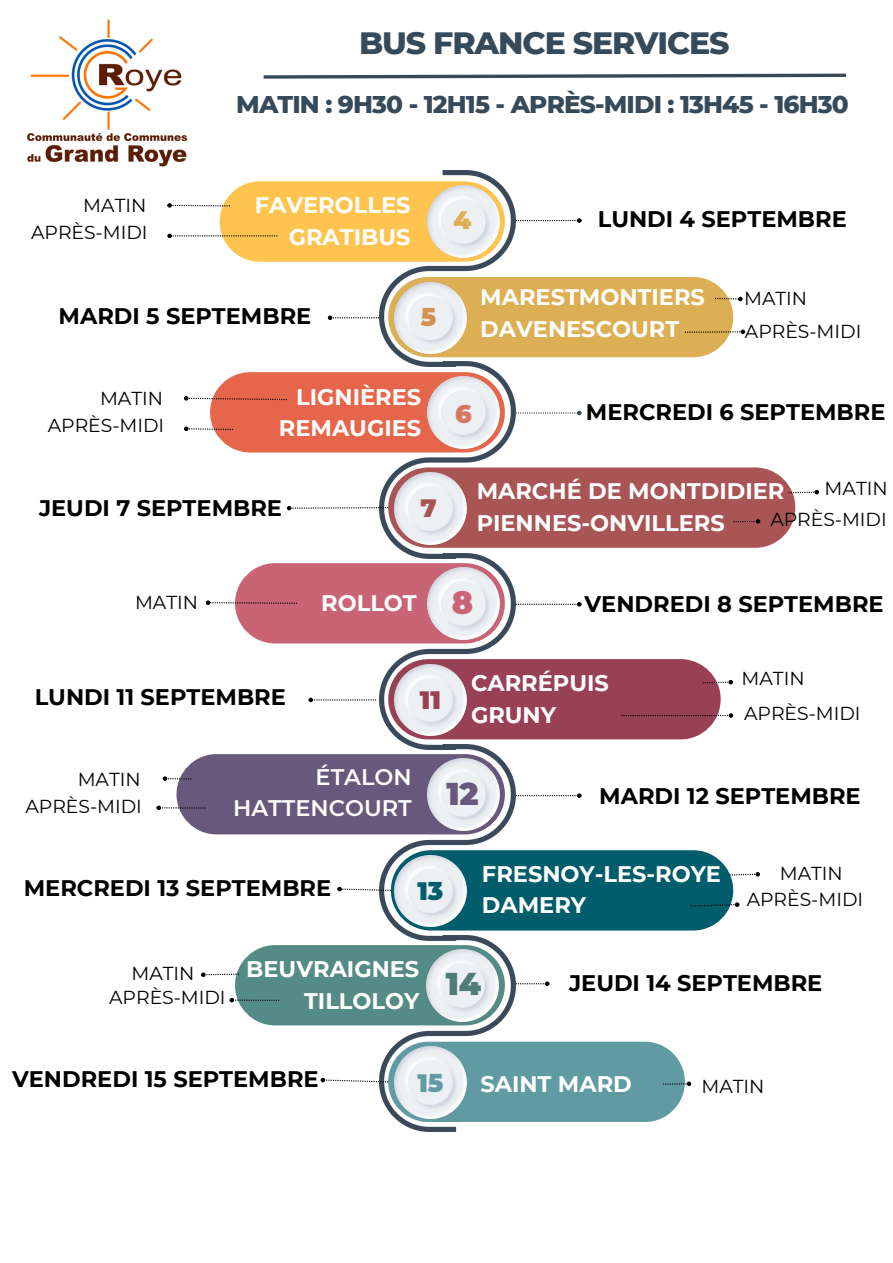
<style>
.page{position:relative;width:893px;height:1263px;background:#fff}
.page>*{position:absolute;margin:0;border:0;box-sizing:border-box;transform-origin:0 0}
.t1{font:800 31.5px "Montserrat";letter-spacing:-.035em;color:#364a5a}
.t2{font:900 31.5px "Montserrat";color:#68597c}
.t3{font:900 31.5px "Montserrat";color:#517b77}
.t4{font:900 31.5px "Montserrat";color:#c96477}
.t5{font:900 25.12px "Montserrat";color:#994154}
.t6{font:900 25.12px "Montserrat";color:#015c6b}
.t7{font:900 25.12px "Montserrat";color:#609ba4}
.t8{font:900 25.12px "Montserrat";color:#ddaf54}
.t9{font:900 25.12px "Montserrat";color:#d67663}
.t10{font:900 25.12px "Montserrat";color:#d69152}
.t11{font:900 25.12px "Montserrat";color:#a55}
.t12{font:800 24.75px "Montserrat";letter-spacing:-.035em;color:#364a5a}
.t13{font:700 22.5px "Montserrat";color:#000}
.t14{font:700 22.5px "Montserrat";color:#fff}
.t15{font:600 22.5px "Montserrat";color:#fff}
.t16{font:18.75px "Montserrat";color:#000}
</style>
<div class="page">
<img style="left:379px;top:941px;width:137px;height:191px">
<img style="left:379px;top:170px;width:137px;height:192px">
<img style="left:379px;top:362px;width:137px;height:191px">
<img style="left:379px;top:553px;width:137px;height:191px">
<img style="left:379px;top:744px;width:137px;height:197px">
<div style="left:220px;top:181px;width:285px;height:81px;background:#ffc44f;border-radius:40px"></div>
<img style="left:428px;top:186px;width:71px;height:71px">
<div style="left:210px;top:372px;width:295px;height:80px;background:#e6664c;border-radius:40px"></div>
<div style="left:235px;top:563px;width:270px;height:80px;background:#c96477;border-radius:40px"></div>
<div style="left:176px;top:754px;width:329px;height:80px;background:#68597c;border-radius:40px"></div>
<div style="left:235px;top:945px;width:270px;height:80px;background:#558b86;border-radius:40px"></div>
<div style="left:388px;top:277px;width:345px;height:80px;background:#ddaf54;border-radius:40px"></div>
<svg style="left:328px;top:315px;width:51px;height:5px"></svg>
<img style="left:395px;top:282px;width:71px;height:71px">
<img style="left:428px;top:377px;width:71px;height:71px">
<img style="left:428px;top:568px;width:71px;height:71px">
<img style="left:428px;top:759px;width:71px;height:71px">
<img style="left:427px;top:950px;width:71px;height:71px">
<div style="left:388px;top:467px;width:407px;height:81px;background:#a55;border-radius:40px"></div>
<svg style="left:287px;top:506px;width:101px;height:4px"></svg>
<img style="left:395px;top:472px;width:71px;height:72px">
<div style="left:388px;top:659px;width:332px;height:80px;background:#994154;border-radius:40px"></div>
<svg style="left:308px;top:698px;width:68px;height:4px"></svg>
<img style="left:395px;top:664px;width:71px;height:72px">
<div style="left:391px;top:850px;width:342px;height:80px;background:#015c6b;border-radius:40px"></div>
<svg style="left:337px;top:887px;width:54px;height:4px"></svg>
<img style="left:395px;top:855px;width:71px;height:71px">
<div style="left:388px;top:1042px;width:297px;height:80px;background:#609ba4;border-radius:40px"></div>
<svg style="left:321px;top:1078px;width:67px;height:4px"></svg>
<img style="left:395px;top:1047px;width:71px;height:71px">
<svg style="left:515px;top:411px;width:66px;height:4px"></svg>
<svg style="left:515px;top:602px;width:66px;height:4px"></svg>
<svg style="left:515px;top:793px;width:66px;height:5px"></svg>
<svg style="left:515px;top:981px;width:34px;height:5px"></svg>
<svg style="left:515px;top:218px;width:66px;height:5px"></svg>
<svg style="left:263px;top:73px;width:584px;height:6px"></svg>
<img style="left:27px;top:19px;width:161px;height:148px">
<svg style="left:167px;top:203px;width:63px;height:5px"></svg>
<svg style="left:167px;top:234px;width:110px;height:4px"></svg>
<svg style="left:685px;top:330px;width:60px;height:4px"></svg>
<svg style="left:184px;top:396px;width:103px;height:5px"></svg>
<svg style="left:184px;top:426px;width:49px;height:5px"></svg>
<svg style="left:788px;top:490px;width:31px;height:4px"></svg>
<svg style="left:733px;top:519px;width:27px;height:5px"></svg>
<svg style="left:206px;top:600px;width:91px;height:5px"></svg>
<svg style="left:702px;top:680px;width:31px;height:4px"></svg>
<svg style="left:621px;top:713px;width:112px;height:5px"></svg>
<svg style="left:156px;top:805px;width:50px;height:5px"></svg>
<svg style="left:163px;top:776px;width:28px;height:5px"></svg>
<svg style="left:729px;top:872px;width:31px;height:4px"></svg>
<svg style="left:690px;top:902px;width:49px;height:5px"></svg>
<svg style="left:201px;top:972px;width:38px;height:5px"></svg>
<svg style="left:230px;top:998px;width:49px;height:4px"></svg>
<svg style="left:663px;top:1081px;width:28px;height:5px"></svg>
<svg style="left:715px;top:297px;width:27px;height:4px"></svg>
<p class="t1" style="left:359px;top:24px;width:372px">BUS FRANCE SERVICES</p>
<p class="t16" style="left:83px;top:194px;width:65px">MATIN</p>
<p class="t16" style="left:31px;top:221px;width:118px">APRÈS-MIDI</p>
<p class="t12" style="left:236px;top:89px;width:614px">MATIN : 9H30 - 12H15 - APRÈS-MIDI : 13H45 - 16H30</p>
<p class="t14" style="left:255px;top:191px;width:157px">FAVEROLLES</p>
<p class="t14" style="left:289px;top:223px;width:123px">GRATIBUS</p>
<p class="t8" style="left:453px;top:205px;width:19px">4</p>
<p class="t13" style="left:598px;top:205px;width:250px">LUNDI 4 SEPTEMBRE</p>
<p class="t13" style="left:59px;top:302px;width:254px">MARDI 5 SEPTEMBRE</p>
<p class="t10" style="left:421px;top:301px;width:17px">5</p>
<p class="t16" style="left:100px;top:386px;width:65px">MATIN</p>
<p class="t16" style="left:48px;top:414px;width:118px">APRÈS-MIDI</p>
<p class="t14" style="left:296px;top:383px;width:126px">LIGNIÈRES</p>
<p class="t14" style="left:279px;top:414px;width:144px">REMAUGIES</p>
<p class="t13" style="left:39px;top:494px;width:244px">JEUDI 7 SEPTEMBRE</p>
<p class="t11" style="left:420px;top:492px;width:18px">7</p>
<p class="t14" style="left:480px;top:283px;width:226px">MARESTMONTIERS</p>
<p class="t14" style="left:480px;top:315px;width:200px">DAVENESCOURT</p>
<p class="t16" style="left:744px;top:287px;width:65px">MATIN</p>
<p class="t16" style="left:745px;top:320px;width:118px">APRÈS-MIDI</p>
<p class="t9" style="left:455px;top:399px;width:18px">6</p>
<p class="t13" style="left:586px;top:398px;width:301px">MERCREDI 6 SEPTEMBRE</p>
<p class="t14" style="left:477px;top:477px;width:309px">MARCHÉ DE MONTDIDIER</p>
<p class="t14" style="left:477px;top:509px;width:249px">PIENNES-ONVILLERS</p>
<p class="t16" style="left:824px;top:477px;width:65px">MATIN</p>
<p class="t16" style="left:770px;top:508px;width:118px">APRÈS-MIDI</p>
<p class="t16" style="left:135px;top:591px;width:65px">MATIN</p>
<p class="t13" style="left:35px;top:683px;width:253px">LUNDI 11 SEPTEMBRE</p>
<p class="t4" style="left:452px;top:583px;width:23px">8</p>
<p class="t14" style="left:321px;top:590px;width:97px">ROLLOT</p>
<p class="t13" style="left:584px;top:590px;width:301px">VENDREDI 8 SEPTEMBRE</p>
<p class="t5" style="left:420px;top:685px;width:23px">11</p>
<p class="t14" style="left:471px;top:670px;width:139px">CARRÉPUIS</p>
<p class="t14" style="left:471px;top:701px;width:87px">GRUNY</p>
<p class="t16" style="left:741px;top:667px;width:65px">MATIN</p>
<p class="t16" style="left:744px;top:701px;width:118px">APRÈS-MIDI</p>
<p class="t16" style="left:78px;top:768px;width:65px">MATIN</p>
<p class="t16" style="left:26px;top:795px;width:118px">APRÈS-MIDI</p>
<p class="t15" style="left:316px;top:763px;width:98px">ÉTALON</p>
<p class="t15" style="left:233px;top:795px;width:180px">HATTENCOURT</p>
<p class="t2" style="left:446px;top:774px;width:34px">12</p>
<p class="t13" style="left:599px;top:782px;width:263px">MARDI 12 SEPTEMBRE</p>
<p class="t13" style="left:24px;top:874px;width:309px">MERCREDI 13 SEPTEMBRE</p>
<p class="t6" style="left:417px;top:876px;width:27px">13</p>
<p class="t14" style="left:482px;top:860px;width:240px">FRESNOY-LES-ROYE</p>
<p class="t14" style="left:482px;top:891px;width:106px">DAMERY</p>
<p class="t16" style="left:780px;top:862px;width:65px">MATIN</p>
<p class="t16" style="left:746px;top:887px;width:118px">APRÈS-MIDI</p>
<p class="t16" style="left:131px;top:962px;width:65px">MATIN</p>
<p class="t16" style="left:109px;top:986px;width:118px">APRÈS-MIDI</p>
<p class="t14" style="left:246px;top:956px;width:174px">BEUVRAIGNES</p>
<p class="t14" style="left:304px;top:987px;width:117px">TILLOLOY</p>
<p class="t3" style="left:446px;top:965px;width:37px">14</p>
<p class="t13" style="left:569px;top:969px;width:255px">JEUDI 14 SEPTEMBRE</p>
<p class="t13" style="left:12px;top:1065px;width:308px">VENDREDI 15 SEPTEMBRE</p>
<p class="t7" style="left:417px;top:1067px;width:28px">15</p>
<p class="t14" style="left:480px;top:1070px;width:153px">SAINT MARD</p>
<p class="t16" style="left:701px;top:1075px;width:65px">MATIN</p>
</div>
